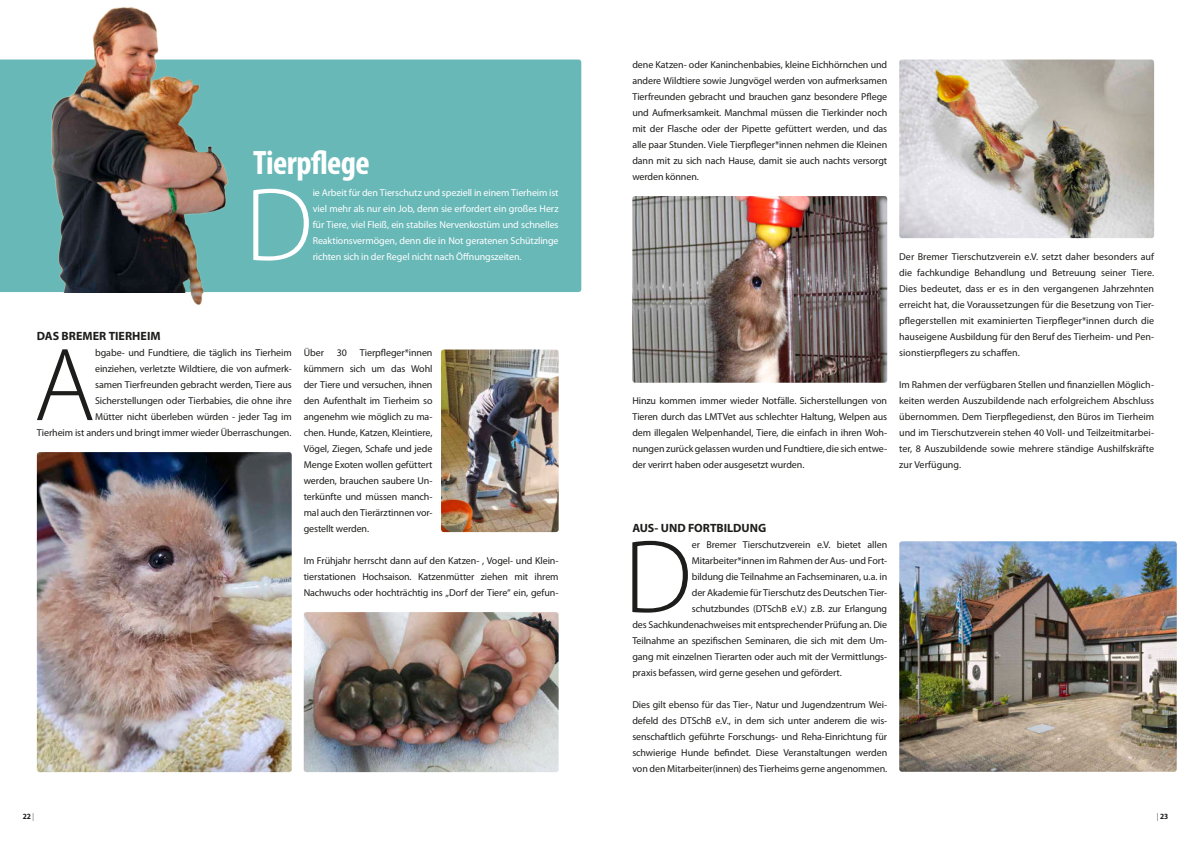
<style>
.page{position:relative;width:1191px;height:842px;background:#fff}
.page>*{position:absolute;margin:0;border:0;box-sizing:border-box;transform-origin:0 0}
.t1{font:300 105px "Myriad Pro";color:#1d1d1b}
.t2{font:300 105px "Myriad Pro";color:#fff}
.t3{font:700 condensed 34px "Myriad Pro";letter-spacing:-.015em;color:#fff}
.t4{font:700 12px "Myriad Pro";color:#1d1d1b}
.t5{font:10px/16px "Myriad Pro";letter-spacing:-.01em;color:#1d1d1b;text-align:justify}
.t6{font:10px/16px "Myriad Pro";letter-spacing:-.01em;color:#fff;text-align:justify}
.t7{font:700 semi-condensed 8px "Myriad Pro";color:#1d1d1b}
.s1{font-weight:300}
</style>
<div class="page">
<div style="left:0;top:60px;width:581px;height:232px;background:#69b8b8"></div>
<img style="left:4px;top:6px;width:225px;height:287px">
<img style="left:899px;top:541px;width:277px;height:231px">
<img style="left:37px;top:452px;width:255px;height:320px">
<img style="left:632px;top:196px;width:255px;height:187px">
<img style="left:441px;top:349px;width:117px;height:183px">
<img style="left:304px;top:612px;width:254px;height:160px">
<img style="left:187px;top:286px;width:42px;height:19px">
<img style="left:899px;top:60px;width:255px;height:178px">
<h2 class="t3" style="left:253px;top:145px;width:118px">Tierpflege</h2>
<h1 class="t2" style="left:245px;top:184px;width:69px">D</h1>
<p class="t6" style="left:313px;top:185px;width:247px">ie Arbeit für den Tierschutz und speziell in einem Tierheim ist viel mehr als nur ein Job, denn sie erfordert ein großes Herz für Tiere, viel Fleiß, ein stabiles Nervenkostüm und schnelles Reaktionsvermögen, denn die in Not geratenen Schützlinge richten sich in der Regel nicht nach Öffnungszeiten.</p>
<p class="t4" style="left:37px;top:329px;width:125px">DAS BREMER TIERHEIM</p>
<h1 class="t1" style="left:34px;top:344px;width:63px">A</h1>
<p class="t5" style="left:37px;top:345px;width:256px;text-align:right">bgabe- und Fundtiere, die täglich ins Tierheim<br>einziehen, verletzte Wildtiere, die von aufmerk-<br>samen Tierfreunden gebracht werden, Tiere aus Sicherstellungen oder Tierbabies, die ohne ihre<br>Mütter nicht überleben würden - jeder Tag im<br>Tierheim ist anders und bringt immer wieder Überraschungen.</p>
<p class="t5" style="left:304px;top:345px;width:22px">Über</p>
<p class="t5" style="left:337px;top:345px;width:12px">30</p>
<p class="t5" style="left:304px;top:345px;width:130px;text-indent:56px">Tierpfleger*innen kümmern sich um das Wohl der Tiere und versuchen, ihnen den Aufenthalt im Tierheim so angenehm wie möglich zu ma&shy;chen. Hunde, Katzen, Kleintiere, Vögel, Ziegen, Schafe und jede Menge Exoten wollen gefüttert werden, brauchen saubere Un&shy;terkünfte und müssen manch&shy;mal auch den Tierärztinnen vor&shy;gestellt werden.</p>
<p class="t5" style="left:304px;top:553px;width:256px">Im Frühjahr herrscht dann auf den Katzen- , Vogel- und Klein&shy;tierstationen Hochsaison. Katzenmütter ziehen mit ihrem Nachwuchs oder hochträchtig ins „Dorf der Tiere“ ein, gefun-</p>
<p class="t5" style="left:632px;top:57px;width:256px">dene Katzen- oder Kaninchenbabies, kleine Eichhörnchen und andere Wildtiere sowie Jungvögel werden von aufmerksamen Tierfreunden gebracht und brauchen ganz besondere Pflege und Aufmerksamkeit. Manchmal müssen die Tierkinder noch mit der Flasche oder der Pipette gefüttert werden, und das alle paar Stunden. Viele Tierpfleger*innen nehmen die Kleinen dann mit zu sich nach Hause, damit sie auch nachts versorgt werden können.</p>
<p class="t5" style="left:632px;top:393px;width:256px">Hinzu kommen immer wieder Notfälle. Sicherstellungen von Tieren durch das LMTVet aus schlechter Haltung, Welpen aus dem illegalen Welpenhandel, Tiere, die einfach in ihren Woh&shy;nungen zurück gelassen wurden und Fundtiere, die sich entwe&shy;der verirrt haben oder ausgesetzt wurden.</p>
<p class="t5" style="left:899px;top:249px;width:256px">Der Bremer Tierschutzverein e.V. setzt daher besonders auf die fachkundige Behandlung und Betreuung seiner Tiere.<br>Dies bedeutet, dass er es in den vergangenen Jahrzehnten erreicht hat, die Voraussetzungen für die Besetzung von Tier&shy;pflegerstellen mit examinierten Tierpfleger*innen durch die hauseigene Ausbildung für den Beruf des Tierheim- und Pen&shy;sionstierpflegers zu schaffen.</p>
<p class="t5" style="left:899px;top:377px;width:256px">Im Rahmen der verfügbaren Stellen und finanziellen Möglich&shy;keiten werden Auszubildende nach erfolgreichem Abschluss übernommen. Dem Tierpflegedienst, den Büros im Tierheim und im Tierschutzverein stehen 40 Voll- und Teilzeitmitarbei&shy;ter, 8 Auszubildende sowie mehrere ständige Aushilfskräfte zur Verfügung.</p>
<p class="t4" style="left:632px;top:521px;width:135px">AUS- UND FORTBILDUNG</p>
<h1 class="t1" style="left:624px;top:536px;width:69px">D</h1>
<p class="t5" style="left:692px;top:537px;width:197px">er Bremer Tierschutzverein e.V. bietet allen</p>
<p class="t5" style="left:692px;top:553px;width:197px">Mitarbeiter*innen im Rahmen der Aus- und Fort-</p>
<p class="t5" style="left:692px;top:569px;width:197px">bildung die Teilnahme an Fachseminaren, u.a. in</p>
<p class="t5" style="left:692px;top:585px;width:197px">der Akademie für Tierschutz des Deutschen Tier-</p>
<p class="t5" style="left:692px;top:601px;width:197px">schutzbundes (DTSchB e.V.) z.B. zur Erlangung</p>
<p class="t5" style="left:632px;top:617px;width:256px">des Sachkundenachweises mit entsprechender Prüfung an. Die</p>
<p class="t5" style="left:632px;top:633px;width:256px">Teilnahme an spezifischen Seminaren, die sich mit dem Um-</p>
<p class="t5" style="left:632px;top:649px;width:256px">gang mit einzelnen Tierarten oder auch mit der Vermittlungs-</p>
<p class="t5" style="left:632px;top:665px;width:211px">praxis befassen, wird gerne gesehen und gefördert.</p>
<p class="t5" style="left:632px;top:697px;width:256px">Dies gilt ebenso für das Tier-, Natur und Jugendzentrum Wei&shy;defeld des DTSchB e.V., in dem sich unter anderem die wis&shy;senschaftlich geführte Forschungs- und Reha-Einrichtung für schwierige Hunde befindet. Diese Veranstaltungen werden von den Mitarbeiter(innen) des Tierheims gerne angenommen.</p>
<p class="t7" style="left:23px;top:812px;width:13px">22 <span class="s1">|</span></p>
<p class="t7" style="left:1156px;top:812px;width:13px"><span class="s1">|</span> 23</p>
</div>
